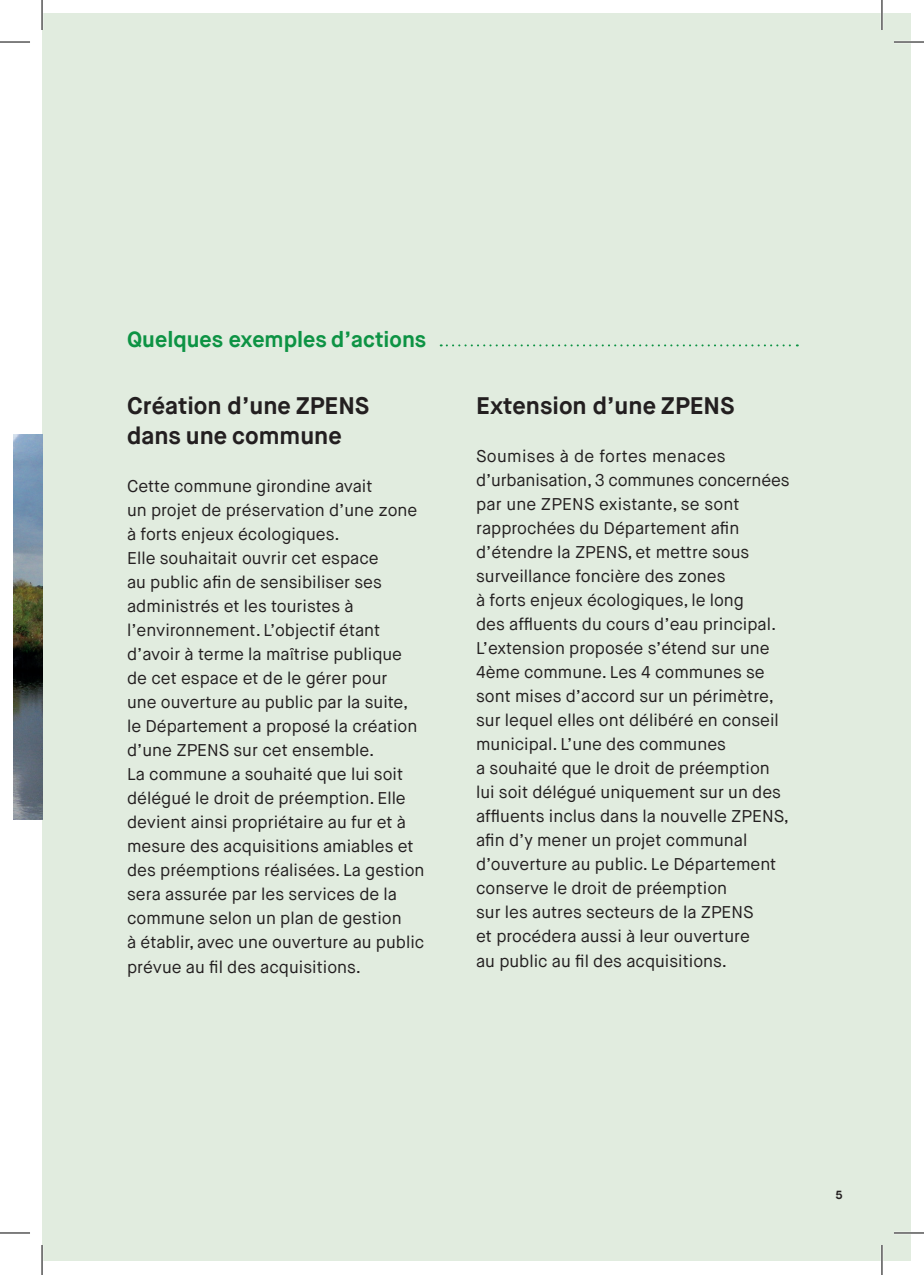
<style>
.page{position:relative;width:924px;height:1275px;background:#fff}
.page>*{position:absolute;margin:0;border:0;box-sizing:border-box;transform-origin:0 0}
.t1{font:700 24px/30px "Maison Neue";color:#231f20}
.t2{font:700 22px "Maison Neue";color:#0d9344}
.t3{font:17px/24px "Maison Neue";color:#231f20}
.t4{font:700 11.8px "Maison Neue";color:#231f20}
</style>
<div class="page">
<div style="left:42px;top:14px;width:867px;height:1247px;background:#e1ecdf"></div>
<img style="left:14px;top:434px;width:28px;height:386px">
<svg style="left:440px;top:344px;width:357px;height:2px"></svg>
<hr style="left:893px;top:41px;width:30px;height:2px;background:#fff">
<hr style="left:893px;top:1231px;width:30px;height:3px;background:#fff">
<hr style="left:880px;top:0;width:2px;height:30px;background:#fff">
<hr style="left:880px;top:1245px;width:2px;height:30px;background:#fff">
<hr style="left:0;top:42px;width:30px;height:1px;background:#000">
<hr style="left:893px;top:42px;width:30px;height:1px;background:#000">
<hr style="left:0;top:1232px;width:30px;height:1px;background:#000">
<hr style="left:893px;top:1232px;width:30px;height:1px;background:#000">
<hr style="left:42px;top:0;width:1px;height:30px;background:#000">
<hr style="left:42px;top:1245px;width:1px;height:30px;background:#000">
<hr style="left:881px;top:0;width:1px;height:30px;background:#000">
<hr style="left:881px;top:1245px;width:1px;height:30px;background:#000">
<p class="t2" style="left:127px;top:325px;width:300px">Quelques exemples d’actions</p>
<h1 class="t1" style="left:127px;top:391px;width:243px">Création d’une ZPENS dans une commune</h1>
<p class="t3" style="left:127px;top:474px;width:299px">Cette commune girondine avait<br>un projet de préservation d’une zone à forts enjeux écologiques.<br>Elle souhaitait ouvrir cet espace<br>au public afin de sensibiliser ses administrés et les touristes à l’environnement. L’objectif étant d’avoir à terme la maîtrise publique de cet espace et de le gérer pour<br>une ouverture au public par la suite, le Département a proposé la création d’une ZPENS sur cet ensemble.<br>La commune a souhaité que lui soit délégué le droit de préemption. Elle devient ainsi propriétaire au fur et à mesure des acquisitions amiables et des préemptions réalisées. La gestion sera assurée par les services de la commune selon un plan de gestion<br>à établir, avec une ouverture au public prévue au fil des acquisitions.</p>
<h1 class="t1" style="left:476px;top:391px;width:260px">Extension d’une ZPENS</h1>
<p class="t3" style="left:476px;top:444px;width:315px">Soumises à de fortes menaces d’urbanisation, 3 communes concernées par une ZPENS existante, se sont rapprochées du Département afin d’étendre la ZPENS, et mettre sous surveillance foncière des zones<br>à forts enjeux écologiques, le long<br>des affluents du cours d’eau principal.<br>L’extension proposée s’étend sur une 4ème commune. Les 4 communes se sont mises d’accord sur un périmètre, sur lequel elles ont délibéré en conseil municipal. L’une des communes<br>a souhaité que le droit de préemption lui soit délégué uniquement sur un des affluents inclus dans la nouvelle ZPENS, afin d’y mener un projet communal d’ouverture au public. Le Département conserve le droit de préemption<br>sur les autres secteurs de la ZPENS<br>et procédera aussi à leur ouverture<br>au public au fil des acquisitions.</p>
<p class="t4" style="left:835px;top:1187px;width:9px">5</p>
</div>
